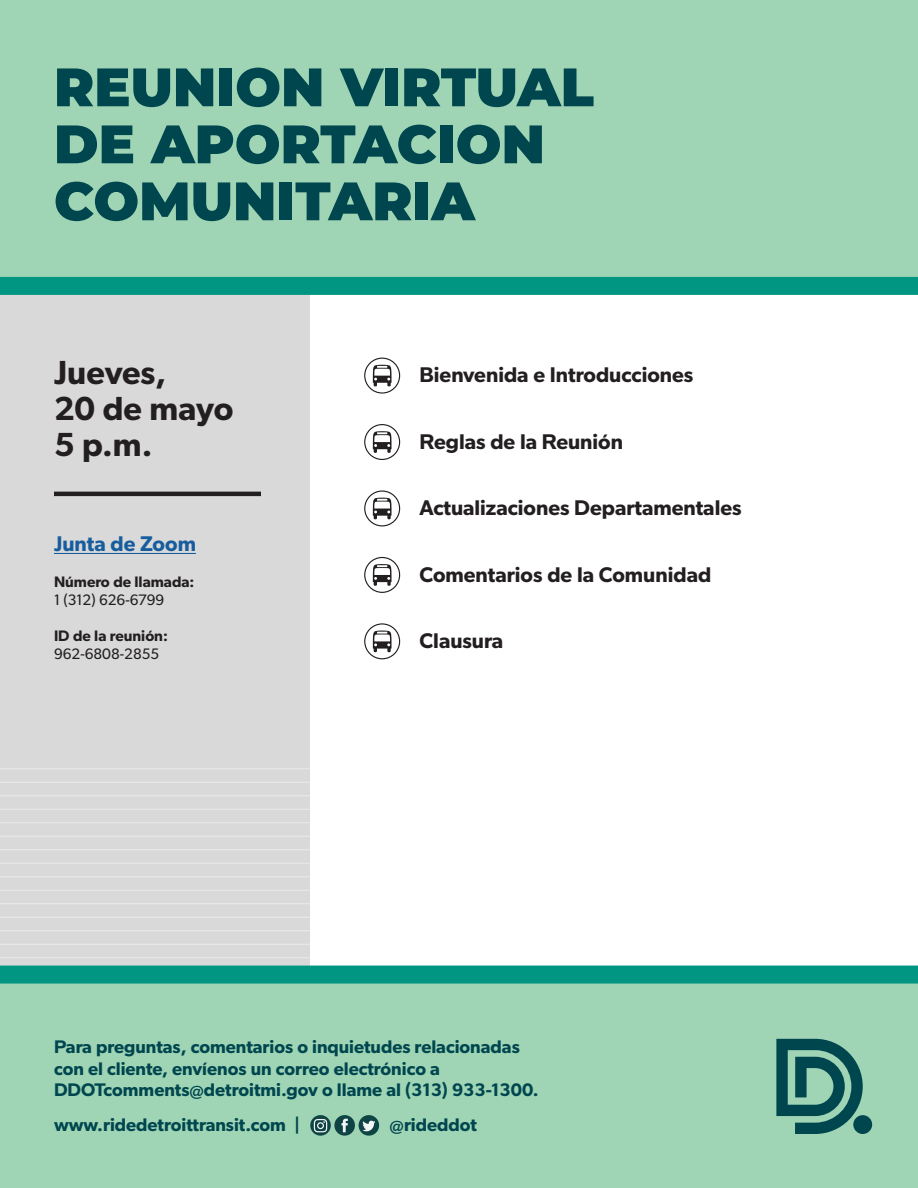
<style>
.page{position:relative;width:918px;height:1188px;background:#fff}
.page>*{position:absolute;margin:0;border:0;box-sizing:border-box;transform-origin:0 0}
.t1{font:900 54px "Montserrat";color:#00464f}
.t2{font:600 33px/36px "Gibson Detroit";color:#231f20}
.t3{font:600 21px "Gibson Detroit";color:#231f20}
.t4{font:600 21px "Gibson Detroit";color:#175d9e}
.t5{font:600 18px "Gibson Detroit";color:#00464f}
.t6{font:600 15px "Gibson Detroit";color:#231f20}
.t7{font:15px "Gibson Detroit";color:#231f20}
</style>
<div class="page">
<div style="left:0;top:234px;width:310px;height:774px;background:#d8d9d8"></div>
<hr style="left:0;top:957px;width:310px;height:1px;background:#ebeaef">
<hr style="left:0;top:944px;width:310px;height:1px;background:#ebeaef">
<hr style="left:0;top:930px;width:310px;height:1px;background:#ebeaef">
<hr style="left:0;top:917px;width:310px;height:1px;background:#ebeaef">
<hr style="left:0;top:903px;width:310px;height:1px;background:#ebeaef">
<hr style="left:0;top:890px;width:310px;height:1px;background:#ebeaef">
<hr style="left:0;top:876px;width:310px;height:1px;background:#ebeaef">
<hr style="left:0;top:863px;width:310px;height:1px;background:#ebeaef">
<hr style="left:0;top:849px;width:310px;height:1px;background:#ebeaef">
<hr style="left:0;top:836px;width:310px;height:1px;background:#ebeaef">
<hr style="left:0;top:822px;width:310px;height:1px;background:#ebeaef">
<hr style="left:0;top:809px;width:310px;height:1px;background:#ebeaef">
<hr style="left:0;top:795px;width:310px;height:1px;background:#ebeaef">
<hr style="left:0;top:782px;width:310px;height:1px;background:#ebeaef">
<hr style="left:0;top:768px;width:310px;height:1px;background:#ebeaef">
<div style="left:0;top:0;width:918px;height:295px;background:#9fd4b4"></div>
<svg style="left:0;top:966px;width:918px;height:222px;background:#91ceaf"></svg>
<svg style="left:776px;top:1039px;width:87px;height:95px;background:#44837a"></svg>
<div style="left:853px;top:1115px;width:19px;height:19px;background:#00464f;border-radius:50%"></div>
<svg style="left:310px;top:1115px;width:21px;height:21px"></svg>
<svg style="left:314px;top:1119px;width:13px;height:13px"></svg>
<div style="left:359px;top:1115px;width:20px;height:21px;background:#0f4445;border-radius:50%"></div>
<svg style="left:362px;top:1121px;width:13px;height:10px"></svg>
<div style="left:334px;top:1115px;width:21px;height:21px;background:#0f4445;border-radius:50%"></div>
<svg style="left:342px;top:1119px;width:6px;height:13px"></svg>
<hr style="left:54px;top:553px;width:142px;height:1px;background:#175d9e">
<hr style="left:54px;top:492px;width:207px;height:4px;background:#231f20">
<svg style="left:364px;top:358px;width:36px;height:36px"></svg>
<svg style="left:364px;top:424px;width:36px;height:36px"></svg>
<svg style="left:364px;top:490px;width:36px;height:36px"></svg>
<svg style="left:364px;top:557px;width:36px;height:36px"></svg>
<svg style="left:364px;top:623px;width:36px;height:36px"></svg>
<h1 class="t1" style="left:54px;top:47px;width:541px">REUNION VIRTUAL</h1>
<h1 class="t1" style="left:54px;top:104px;width:492px">DE APORTACION</h1>
<h1 class="t1" style="left:54px;top:161px;width:422px">COMUNITARIA</h1>
<p class="t2" style="left:54px;top:354px;width:181px">Jueves,<br>20 de mayo</p>
<p class="t2" style="left:54px;top:426px;width:100px">5 p.m.</p>
<p class="t4" style="left:54px;top:532px;width:144px">Junta de Zoom</p>
<p class="t6" style="left:54px;top:573px;width:142px">Número de llamada:</p>
<p class="t7" style="left:54px;top:591px;width:112px">1 (312) 626-6799</p>
<p class="t6" style="left:54px;top:627px;width:115px">ID de la reunión:</p>
<p class="t7" style="left:54px;top:645px;width:107px">962-6808-2855</p>
<p class="t3" style="left:420px;top:362px;width:275px">Bienvenida e Introducciones</p>
<p class="t3" style="left:420px;top:429px;width:205px">Reglas de la Reunión</p>
<p class="t3" style="left:420px;top:495px;width:323px">Actualizaciones Departamentales</p>
<p class="t3" style="left:420px;top:562px;width:293px">Comentarios de la Comunidad</p>
<p class="t3" style="left:420px;top:628px;width:85px">Clausura</p>
<p class="t5" style="left:54px;top:1036px;width:467px">Para preguntas, comentarios o inquietudes relacionadas</p>
<p class="t5" style="left:54px;top:1058px;width:387px">con el cliente, envíenos un correo electrónico a</p>
<p class="t5" style="left:54px;top:1079px;width:486px">DDOTcomments@detroitmi.gov o llame al (313) 933-1300.</p>
<p class="t5" style="left:54px;top:1114px;width:248px">www.ridedetroittransit.com |</p>
<p class="t5" style="left:390px;top:1114px;width:89px">@rideddot</p>
</div>
